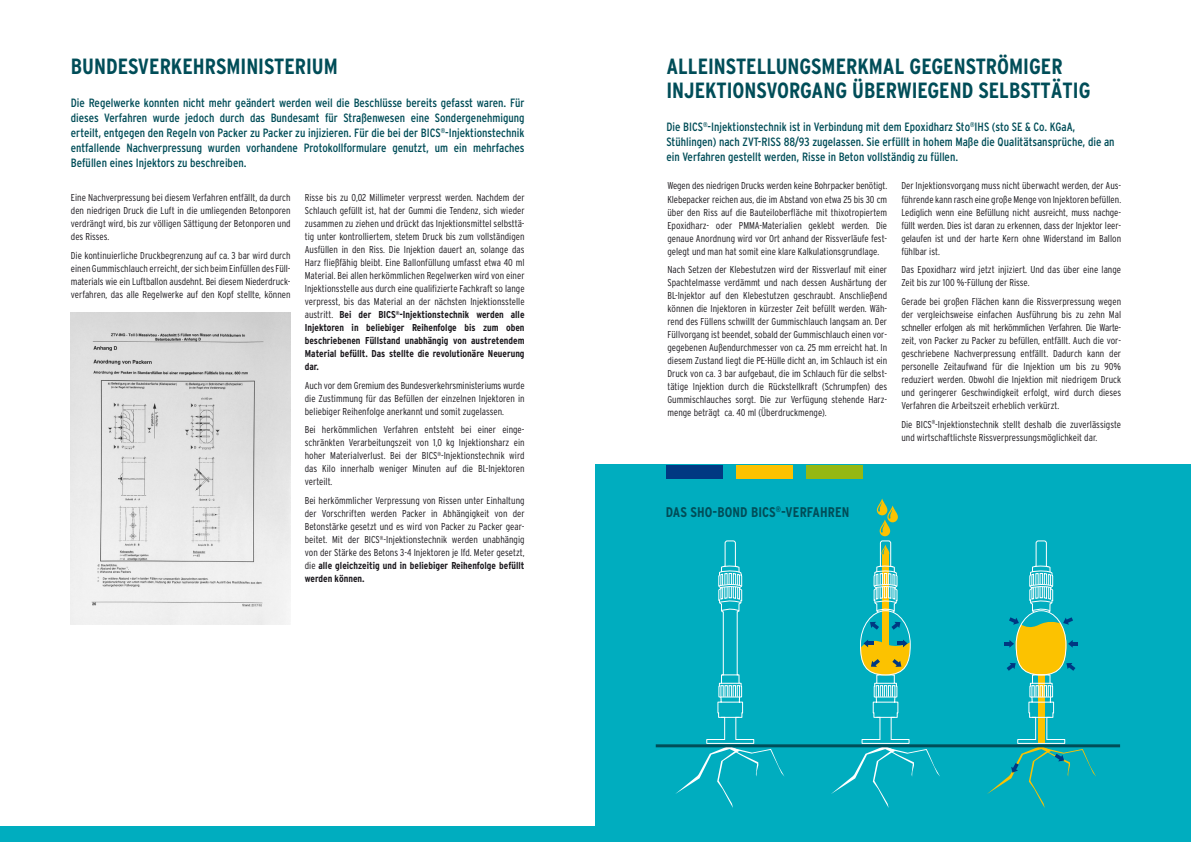
<style>
.page{position:relative;width:1191px;height:842px;background:#fff}
.page>*{position:absolute;margin:0;border:0;box-sizing:border-box;transform-origin:0 0}
.t1{font:700 condensed 22px/24px "Interstate";color:#004d58}
.t2{font:700 condensed 14px "Interstate";letter-spacing:.01em;color:#004d58}
.t3{font:12px/15px "Interstate Condensed";color:#004d58;text-align:justify}
.t4{font:300 condensed 10px/13px "Interstate";color:#1a171c;text-align:justify}
.s1{font-weight:700}
</style>
<div class="page">
<div style="left:595px;top:465px;width:596px;height:377px;background:#00adbf"></div>
<img style="left:71px;top:312px;width:220px;height:312px">
<div style="left:666px;top:465px;width:57px;height:13px;background:#003882"></div>
<div style="left:736px;top:465px;width:57px;height:13px;background:#fcc200"></div>
<div style="left:806px;top:465px;width:57px;height:13px;background:#95b813"></div>
<hr style="left:656px;top:744px;width:464px;height:3px;background:#004d58">
<svg style="left:675px;top:540px;width:109px;height:268px"></svg>
<div style="left:0;top:826px;width:1191px;height:16px;background:#00adbf"></div>
<svg style="left:831px;top:498px;width:109px;height:310px"></svg>
<svg style="left:987px;top:540px;width:109px;height:268px"></svg>
<h1 class="t1" style="left:71px;top:54px;width:268px">BUNDESVERKEHRSMINISTERIUM</h1>
<p class="t3" style="left:71px;top:95px;width:455px">Die Regelwerke konnten nicht mehr geändert werden weil die Beschlüsse bereits gefasst waren. Für dieses Verfahren wurde jedoch durch das Bundesamt für Straßenwesen eine Sondergenehmigung erteilt, entgegen den Regeln von Packer zu Packer zu injizieren. Für die bei der BICS<sup>®</sup>-Injektionstechnik entfallende Nachverpressung wurden vorhandene Protokollformulare genutzt, um ein mehrfaches Befüllen eines Injektors zu beschreiben.</p>
<p class="t4" style="left:71px;top:191px;width:221px">Eine Nachverpressung bei diesem Verfahren entfällt, da durch den niedrigen Druck die Luft in die umliegenden Betonporen verdrängt wird, bis zur völligen Sättigung der Betonporen und des Risses.</p>
<p class="t4" style="left:71px;top:248px;width:221px">Die kontinuierliche Druckbegrenzung auf ca. 3 bar wird durch einen Gummischlauch erreicht, der sich beim Einfüllen des Füll&shy;materials wie ein Luftballon ausdehnt. Bei diesem Niederdruck&shy;verfahren, das alle Regelwerke auf den Kopf stellte, können</p>
<p class="t4" style="left:305px;top:191px;width:221px">Risse bis zu 0,02 Millimeter verpresst werden. Nachdem der Schlauch gefüllt ist, hat der Gummi die Tendenz, sich wieder zusammen zu ziehen und drückt das Injektionsmittel selbsttä&shy;tig unter kontrolliertem, stetem Druck bis zum vollständigen Ausfüllen in den Riss. Die Injektion dauert an, solange das Harz fließfähig bleibt. Eine Ballonfüllung umfasst etwa 40 ml Material. Bei allen herkömmlichen Regelwerken wird von einer Injektionsstelle aus durch eine qualifizierte Fachkraft so lange verpresst, bis das Material an der nächsten Injektionsstelle austritt. <span class="s1">Bei der BICS</span><sup>®</sup><span class="s1">-Injektionstechnik werden alle Injektoren in beliebiger Reihenfolge bis zum oben beschriebenen Füllstand unabhängig von austretendem Material befüllt. Das stellte die revolutionäre Neuerung dar.</span></p>
<p class="t4" style="left:305px;top:378px;width:221px">Auch vor dem Gremium des Bundesverkehrsministeriums wurde die Zustimmung für das Befüllen der einzelnen Injektoren in beliebiger Reihenfolge anerkannt und somit zugelassen.</p>
<p class="t4" style="left:305px;top:423px;width:221px">Bei herkömmlichen Verfahren entsteht bei einer einge&shy;schränkten Verarbeitungszeit von 1,0 kg Injektionsharz ein hoher Materialverlust. Bei der BICS<sup>®</sup>-Injektionstechnik wird das Kilo innerhalb weniger Minuten auf die BL-Injektoren verteilt.</p>
<p class="t4" style="left:305px;top:494px;width:221px">Bei herkömmlicher Verpressung von Rissen unter Einhaltung der Vorschriften werden Packer in Abhängigkeit von der Betonstärke gesetzt und es wird von Packer zu Packer gear&shy;beitet. Mit der BICS<sup>®</sup>-Injektionstechnik werden unabhängig von der Stärke des Betons 3-4 Injektoren je lfd. Meter gesetzt, die <span class="s1">alle gleichzeitig und in beliebiger Reihenfolge befüllt werden können.</span></p>
<h1 class="t1" style="left:666px;top:54px;width:426px">ALLEINSTELLUNGSMERKMAL GEGENSTRÖMIGER<br>INJEKTIONSVORGANG ÜBERWIEGEND SELBSTTÄTIG</h1>
<p class="t3" style="left:666px;top:119px;width:450px;text-align:left">Die BICS<sup>®</sup>-Injektionstechnik ist in Verbindung mit dem Epoxidharz Sto<sup>®</sup>IHS (sto SE &amp; Co. KGaA,<br>Stühlingen) nach ZVT-RISS 88/93 zugelassen. Sie erfüllt in hohem Maße die Qualitätsansprüche, die an ein Verfahren gestellt werden, Risse in Beton vollständig zu füllen.</p>
<p class="t4" style="left:667px;top:179px;width:221px">Wegen des niedrigen Drucks werden keine Bohrpacker benötigt.<br>Klebepacker reichen aus, die im Abstand von etwa 25 bis 30 cm über den Riss auf die Bauteiloberfläche mit thixotropiertem Epoxidharz- oder PMMA-Materialien geklebt werden. Die genaue Anordnung wird vor Ort anhand der Rissverläufe fest&shy;gelegt und man hat somit eine klare Kalkulationsgrundlage.</p>
<p class="t4" style="left:667px;top:263px;width:221px">Nach Setzen der Klebestutzen wird der Rissverlauf mit einer Spachtelmasse verdämmt und nach dessen Aushärtung der BL-Injektor auf den Klebestutzen geschraubt. Anschließend können die Injektoren in kürzester Zeit befüllt werden. Wäh&shy;rend des Füllens schwillt der Gummischlauch langsam an. Der Füllvorgang ist beendet, sobald der Gummischlauch einen vor&shy;gegebenen Außendurchmesser von ca. 25 mm erreicht hat. In diesem Zustand liegt die PE-Hülle dicht an, im Schlauch ist ein Druck von ca. 3 bar aufgebaut, die im Schlauch für die selbst&shy;tätige Injektion durch die Rückstellkraft (Schrumpfen) des Gummischlauches sorgt. Die zur Verfügung stehende Harz&shy;menge beträgt ca. 40 ml (Überdruckmenge).</p>
<p class="t4" style="left:901px;top:179px;width:221px">Der Injektionsvorgang muss nicht überwacht werden, der Aus&shy;führende kann rasch eine große Menge von Injektoren befüllen.<br>Lediglich wenn eine Befüllung nicht ausreicht, muss nachge&shy;füllt werden. Dies ist daran zu erkennen, dass der Injektor leer&shy;gelaufen ist und der harte Kern ohne Widerstand im Ballon fühlbar ist.</p>
<p class="t4" style="left:901px;top:263px;width:221px">Das Epoxidharz wird jetzt injiziert. Und das über eine lange<br>Zeit bis zur 100 %-Füllung der Risse.</p>
<p class="t4" style="left:901px;top:295px;width:221px">Gerade bei großen Flächen kann die Rissverpressung wegen der vergleichsweise einfachen Ausführung bis zu zehn Mal schneller erfolgen als mit herkömmlichen Verfahren. Die Warte&shy;zeit, von Packer zu Packer zu befüllen, entfällt. Auch die vor&shy;geschriebene Nachverpressung entfällt. Dadurch kann der personelle Zeitaufwand für die Injektion um bis zu 90% reduziert werden. Obwohl die Injektion mit niedrigem Druck und geringerer Geschwindigkeit erfolgt, wird durch dieses Verfahren die Arbeitszeit erheblich verkürzt.</p>
<p class="t4" style="left:901px;top:417px;width:221px">Die BICS<sup>®</sup>-Injektionstechnik stellt deshalb die zuverlässigste und wirtschaftlichste Rissverpressungsmöglichkeit dar.</p>
<h2 class="t2" style="left:665px;top:504px;width:185px">DAS SHO-BOND BICS<sup>®</sup>-VERFAHREN</h2>
</div>
